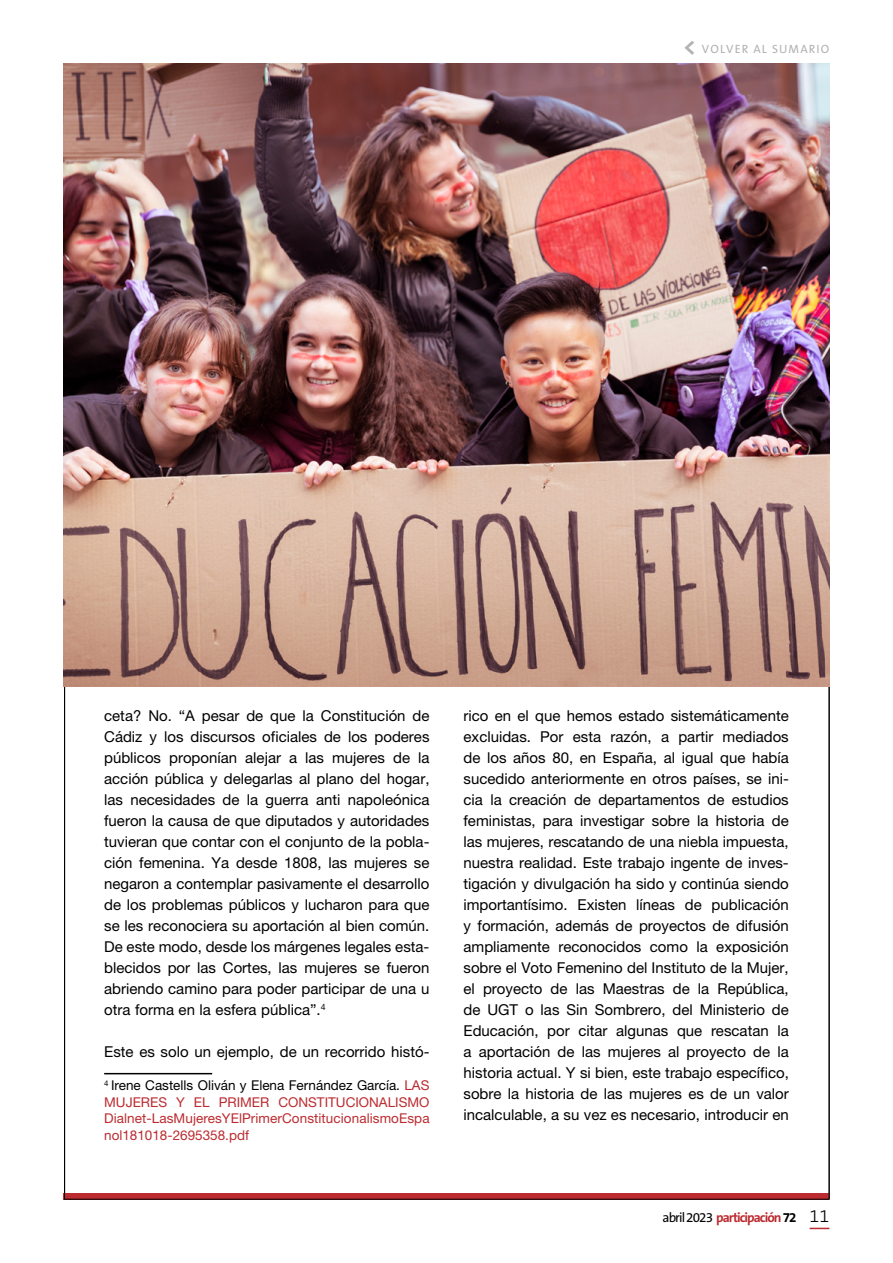
<style>
.page{position:relative;width:893px;height:1263px;background:#fff}
.page>*{position:absolute;margin:0;border:0;box-sizing:border-box;transform-origin:0 0}
.t1{font:15px/21px "Helvetica Neue LT Std";color:#000;text-align:justify}
.t2{font:13.5px/16.5px "Helvetica Neue LT Std";letter-spacing:.005em;color:#bc2b30;text-align:justify}
.t3{font:700 13.5px "The Sans B W7";letter-spacing:-.07em;color:#bc2b30}
.t4{font:12px "The Sans B W5 Plain";letter-spacing:.09em;color:#b3b2b2}
.s1{font-family:"The Sans B W7";font-weight:700;font-size:24px}
.s2{color:#000}
.s3{font-family:"The Sans B W5 Plain";font-weight:400;color:#000}
.s4{font-family:"The Sans B W3";font-weight:300;font-size:18px;color:#000}
</style>
<div class="page">
<div style="left:64px;top:1193px;width:765px;height:6px;background:#bc2b30"></div>
<svg style="left:810px;top:1228px;width:19px;height:1px"></svg>
<hr style="left:104px;top:1073px;width:108px;height:1px;background:#000">
<img style="left:64px;top:64px;width:765px;height:623px">
<p class="t4" style="left:683px;top:42px;width:148px"><span class="s1">&lt;</span> VOLVER AL SUMARIO</p>
<p class="t1" style="left:104px;top:705px;width:327px">ceta? No. “A pesar de que la Constitución de Cádiz y los discursos oficiales de los poderes públicos proponían alejar a las mujeres de la acción pública y delegarlas al plano del hogar, las necesidades de la guerra anti napoleónica fueron la causa de que diputados y autoridades tuvieran que contar con el conjunto de la pobla&shy;ción femenina. Ya desde 1808, las mujeres se negaron a contemplar pasivamente el desarrollo de los problemas públicos y lucharon para que se les reconociera su aportación al bien común.<br>De este modo, desde los márgenes legales esta&shy;blecidos por las Cortes, las mujeres se fueron abriendo camino para poder participar de una u otra forma en la esfera pública”.<sup>4</sup></p>
<p class="t1" style="left:104px;top:1041px;width:327px">Este es solo un ejemplo, de un recorrido histó-</p>
<p class="t2" style="left:104px;top:1077px;width:327px"><sup>4</sup> <span class="s2">Irene Castells Oliván y Elena Fernández García.</span> LAS MUJERES Y EL PRIMER CONSTITUCIONALISMO Dialnet-LasMujeresYElPrimerConstitucionalismoEspa nol181018-2695358.pdf</p>
<p class="t1" style="left:463px;top:705px;width:327px">rico en el que hemos estado sistemáticamente excluidas. Por esta razón, a partir mediados de los años 80, en España, al igual que había sucedido anteriormente en otros países, se ini&shy;cia la creación de departamentos de estudios feministas, para investigar sobre la historia de las mujeres, rescatando de una niebla impuesta, nuestra realidad. Este trabajo ingente de inves&shy;tigación y divulgación ha sido y continúa siendo importantísimo. Existen líneas de publicación y formación, además de proyectos de difusión ampliamente reconocidos como la exposición sobre el Voto Femenino del Instituto de la Mujer, el proyecto de las Maestras de la República, de UGT o las Sin Sombrero, del Ministerio de Educación, por citar algunas que rescatan la a aportación de las mujeres al proyecto de la historia actual. Y si bien, este trabajo específico, sobre la historia de las mujeres es de un valor incalculable, a su vez es necesario, introducir en</p>
<p class="t3" style="left:663px;top:1209px;width:168px"><span class="s3">abril 2023</span> participación <span class="s2">72</span> <span class="s4">11</span></p>
</div>
